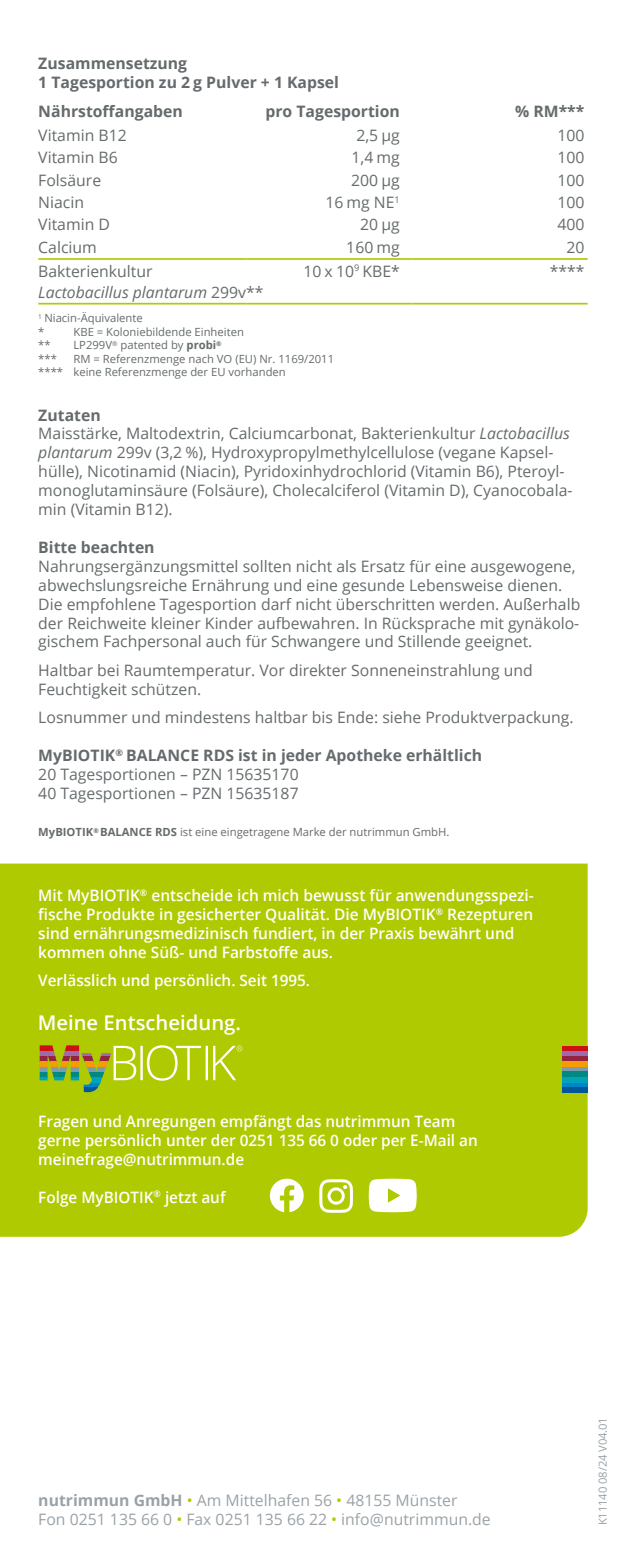
<style>
.page{position:relative;width:626px;height:1563px;background:#fff}
.page>*{position:absolute;margin:0;border:0;box-sizing:border-box;transform-origin:0 0}
.t1{font:600 20.25px "Open Sans";color:#fff}
.t2{font:15.75px/18.9px "Open Sans";color:#656b6d}
.t3{font:600 15.75px/18.9px "Open Sans";color:#fff}
.t4{font:700 15.75px/18.9px "Open Sans";color:#656b6d}
.t5{font:15.75px/18.9px "Open Sans";color:#9aa2a7}
.t6{font:italic 15.75px "Open Sans";color:#656b6d}
.t7{font:11.25px/13.5px "Open Sans";color:#656b6d}
.t8{font:11.25px "Open Sans";letter-spacing:-.01em;color:#9aa2a7}
.s1{font-style:normal}
.s2{font-weight:700}
.s3{font-style:italic}
.s4{color:#afca00}
</style>
<div class="page">
<hr style="left:38px;top:258px;width:208px;height:2px;background:#afca00">
<hr style="left:246px;top:258px;width:166px;height:2px;background:#afca00">
<hr style="left:412px;top:258px;width:175px;height:2px;background:#afca00">
<hr style="left:38px;top:303px;width:208px;height:1px;background:#afca00">
<hr style="left:246px;top:303px;width:166px;height:1px;background:#afca00">
<hr style="left:412px;top:303px;width:175px;height:1px;background:#afca00">
<div style="left:0;top:863px;width:587px;height:373px;background:#afca00"></div>
<svg style="left:113px;top:1045px;width:129px;height:35px"></svg>
<svg style="left:40px;top:1067px;width:70px;height:5px"></svg>
<svg style="left:40px;top:1046px;width:70px;height:5px"></svg>
<svg style="left:40px;top:1051px;width:71px;height:5px"></svg>
<svg style="left:40px;top:1056px;width:70px;height:5px"></svg>
<svg style="left:40px;top:1061px;width:70px;height:6px"></svg>
<svg style="left:40px;top:1072px;width:70px;height:5px"></svg>
<svg style="left:40px;top:1082px;width:70px;height:5px"></svg>
<svg style="left:40px;top:1087px;width:70px;height:5px"></svg>
<svg style="left:40px;top:1077px;width:70px;height:5px"></svg>
<div style="left:561px;top:1066px;width:26px;height:6px;background:#7a9cad"></div>
<div style="left:561px;top:1046px;width:26px;height:5px;background:#cd1013"></div>
<div style="left:561px;top:1051px;width:26px;height:5px;background:#9d6aab"></div>
<div style="left:561px;top:1056px;width:26px;height:5px;background:#942341"></div>
<div style="left:561px;top:1061px;width:26px;height:5px;background:#f59c00"></div>
<div style="left:561px;top:1071px;width:26px;height:6px;background:#008982"></div>
<div style="left:561px;top:1082px;width:26px;height:5px;background:#0085cd"></div>
<div style="left:561px;top:1087px;width:26px;height:5px;background:#005799"></div>
<div style="left:561px;top:1077px;width:26px;height:5px;background:#00a4b7"></div>
<svg style="left:269px;top:1178px;width:34px;height:34px"></svg>
<svg style="left:319px;top:1179px;width:33px;height:34px"></svg>
<svg style="left:368px;top:1178px;width:48px;height:34px"></svg>
<p class="t4" style="left:38px;top:54px;width:302px">Zusammensetzung<br>1 Tagesportion zu 2 g Pulver + 1 Kapsel</p>
<p class="t4" style="left:38px;top:101px;width:146px">Nährstoffangaben</p>
<p class="t4" style="left:265px;top:101px;width:136px">pro Tagesportion</p>
<p class="t4" style="left:514px;top:101px;width:71px">% RM***</p>
<p class="t2" style="left:38px;top:125px;width:90px">Vitamin B12</p>
<p class="t2" style="left:356px;top:125px;width:45px">2,5 µg</p>
<p class="t2" style="left:557px;top:125px;width:29px">100</p>
<p class="t2" style="left:38px;top:148px;width:81px">Vitamin B6</p>
<p class="t2" style="left:351px;top:148px;width:50px">1,4 mg</p>
<p class="t2" style="left:557px;top:148px;width:29px">100</p>
<p class="t2" style="left:38px;top:170px;width:64px">Folsäure</p>
<p class="t2" style="left:351px;top:170px;width:50px">200 µg</p>
<p class="t2" style="left:557px;top:170px;width:29px">100</p>
<p class="t2" style="left:38px;top:192px;width:47px">Niacin</p>
<p class="t2" style="left:325px;top:192px;width:76px">16 mg NE<sup>1</sup></p>
<p class="t2" style="left:557px;top:192px;width:29px">100</p>
<p class="t2" style="left:38px;top:215px;width:73px">Vitamin D</p>
<p class="t2" style="left:360px;top:215px;width:41px">20 µg</p>
<p class="t2" style="left:557px;top:215px;width:29px">400</p>
<p class="t2" style="left:38px;top:237px;width:60px">Calcium</p>
<p class="t2" style="left:346px;top:237px;width:55px">160 mg</p>
<p class="t2" style="left:566px;top:237px;width:20px">20</p>
<p class="t2" style="left:38px;top:261px;width:116px">Bakterienkultur</p>
<p class="t2" style="left:303px;top:261px;width:98px">10 x 10<sup>9</sup> KBE*</p>
<p class="t2" style="left:549px;top:261px;width:36px">****</p>
<p class="t6" style="left:38px;top:282px;width:226px">Lactobacillus plantarum <span class="s1">299v**</span></p>
<p class="t7" style="left:38px;top:311px;width:106px"><sup>1</sup> Niacin-Äquivalente *</p>
<p class="t7" style="left:73px;top:325px;width:172px">KBE = Koloniebildende Einheiten</p>
<p class="t7" style="left:38px;top:338px;width:14px">**</p>
<p class="t7" style="left:73px;top:338px;width:150px">LP299V<sup>®</sup> patented by <span class="s2">probi</span><sup>®</sup></p>
<p class="t7" style="left:38px;top:352px;width:20px">***</p>
<p class="t7" style="left:38px;top:352px;width:297px;text-indent:35px">RM = Referenzmenge nach VO (EU) Nr. 1169/2011 **** keine Referenzmenge der EU vorhanden</p>
<p class="t2" style="left:38px;top:405px;width:535px"><span class="s2">Zutaten<br></span>Maisstärke, Maltodextrin, Calciumcarbonat, Bakterienkultur <span class="s3">Lactobacillus plantarum</span> 299v (3,2 %), Hydroxypropylmethylcellulose (vegane Kapsel&shy;hülle), Nicotinamid (Niacin), Pyridoxinhydrochlorid (Vitamin B6), Pteroyl&shy;monoglutaminsäure (Folsäure), Cholecalciferol (Vitamin D), Cyanocobala&shy;min (Vitamin B12).</p>
<p class="t4" style="left:38px;top:537px;width:118px">Bitte beachten</p>
<p class="t2" style="left:38px;top:556px;width:543px">Nahrungsergänzungsmittel sollten nicht als Ersatz für eine ausgewogene, abwechslungsreiche Ernährung und eine gesunde Lebensweise dienen.<br>Die empfohlene Tagesportion darf nicht überschritten werden. Außerhalb der Reichweite kleiner Kinder aufbewahren. In Rücksprache mit gynäkolo&shy;gischem Fachpersonal auch für Schwangere und Stillende geeignet.</p>
<p class="t2" style="left:38px;top:660px;width:495px">Haltbar bei Raumtemperatur. Vor direkter Sonneneinstrahlung und<br>Feuchtigkeit schützen.</p>
<p class="t2" style="left:38px;top:707px;width:536px">Losnummer und mindestens haltbar bis Ende: siehe Produktverpackung.</p>
<p class="t2" style="left:38px;top:745px;width:445px"><span class="s2">MyBIOTIK</span><sup>®</sup> <span class="s2">BALANCE RDS ist in jeder Apotheke erhältlich<br></span>20 Tagesportionen – PZN 15635170<br>40 Tagesportionen – PZN 15635187</p>
<p class="t7" style="left:38px;top:825px;width:412px"><span class="s2">MyBIOTIK</span><sup>®</sup> <span class="s2">BALANCE RDS</span> ist eine eingetragene Marke der nutrimmun GmbH.</p>
<p class="t3" style="left:38px;top:885px;width:496px">Mit MyBIOTIK<sup>®</sup> entscheide ich mich bewusst für anwendungsspezi&shy;fische Produkte in gesicherter Qualität. Die MyBIOTIK<sup>®</sup> Rezepturen sind ernährungsmedizinisch fundiert, in der Praxis bewährt und kommen ohne Süß- und Farbstoffe aus.</p>
<p class="t3" style="left:38px;top:970px;width:273px">Verlässlich und persönlich. Seit 1995.</p>
<p class="t1" style="left:38px;top:1009px;width:205px">Meine Entscheidung.</p>
<p class="t3" style="left:38px;top:1111px;width:440px">Fragen und Anregungen empfängt das nutrimmun Team gerne persönlich unter der 0251 135 66 0 oder per E-Mail an meinefrage@nutrimmun.de</p>
<p class="t3" style="left:38px;top:1187px;width:188px">Folge MyBIOTIK<sup>®</sup> jetzt auf</p>
<p class="t5" style="left:38px;top:1490px;width:453px"><span class="s2">nutrimmun GmbH</span> <span class="s4">•</span> Am Mittelhafen 56 <span class="s4">•</span> 48155 Mü nster<br>Fon 0251 135 66 0 <span class="s4">•</span> Fax 0251 135 66 22 <span class="s4">•</span> info@nutrimmun.de</p>
<p class="t8" style="left:594px;top:1525px;width:110px;rotate:-90deg">K11140 08/24 V04.01</p>
</div>
